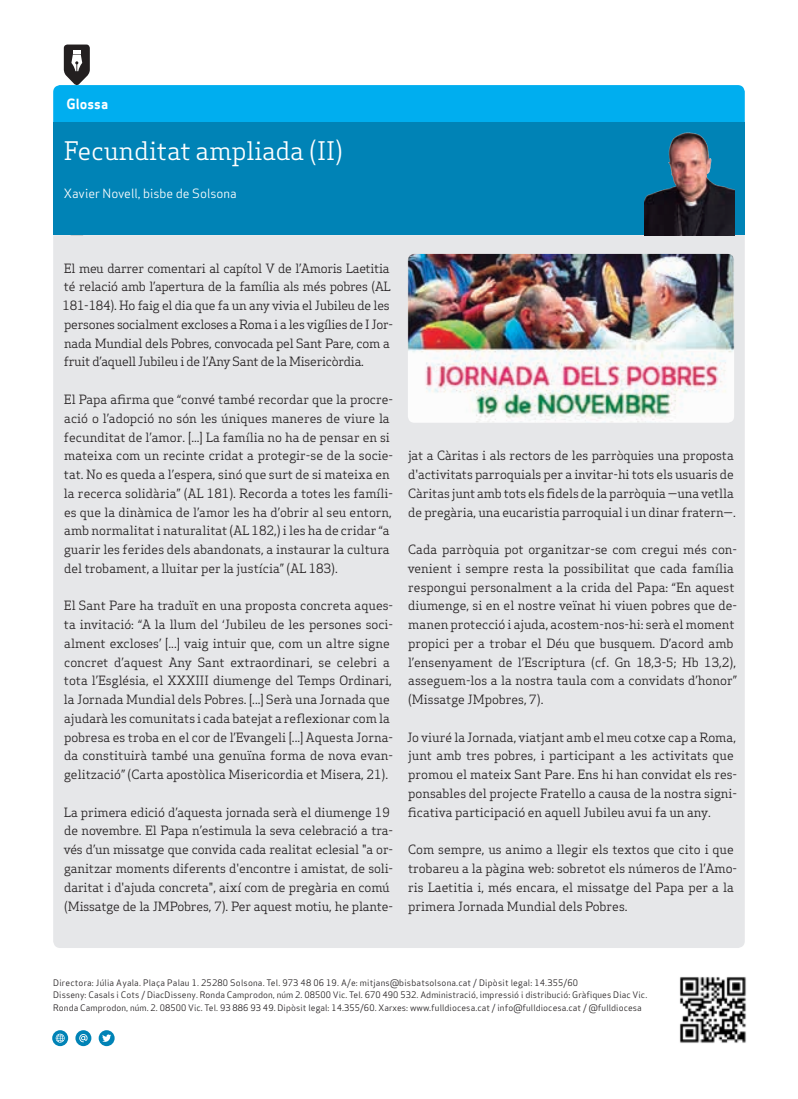
<style>
.page{position:relative;width:798px;height:1099px;background:#fff}
.page>*{position:absolute;margin:0;border:0;box-sizing:border-box;transform-origin:0 0}
.Subtitol_Secció{font:25px "Apex Serif";color:#fff}
.Titular_Secció_Petit{font:13.75px "Apex Sans Bold T";color:#fff}
.Text_General{font:12.5px/18.8px "Apex Serif";color:#231f20}
.Text_General-2{font:12.5px/18.8px "Apex Serif";letter-spacing:-.02em;color:#231f20}
.Titulars{font:12.5px "Apex Sans Book T";color:#fff}
.Titulars-2{font:8.75px/12.5px "Apex Sans Book T";letter-spacing:.01em;color:#231f20}
</style>
<div class="page">
<img style="left:679px;top:977px;width:67px;height:66px">
<svg style="left:52px;top:1030px;width:16px;height:16px"></svg>
<svg style="left:56px;top:1033px;width:9px;height:9px"></svg>
<svg style="left:75px;top:1030px;width:16px;height:16px"></svg>
<svg style="left:79px;top:1033px;width:9px;height:9px"></svg>
<svg style="left:99px;top:1030px;width:16px;height:16px"></svg>
<svg style="left:102px;top:1034px;width:9px;height:8px"></svg>
<div style="left:53px;top:123px;width:691px;height:112px;background:#0083b6"></div>
<svg style="left:53px;top:45px;width:691px;height:78px"></svg>
<div style="left:53px;top:235px;width:691px;height:713px;background:#e6e7e9"></div>
<img style="left:644px;top:132px;width:89px;height:103px">
<img style="left:407px;top:254px;width:326px;height:169px">
<p class="Titular_Secció_Petit" style="left:67px;top:95px;width:43px">Glossa</p>
<p class="Subtitol_Secció" style="left:64px;top:135px;width:280px">Fecunditat ampliada (II)</p>
<p class="Titulars" style="left:64px;top:185px;width:174px">Xavier Novell, bisbe de Solsona</p>
<p class="Text_General-2" style="left:62px;top:258px;width:332px">El meu darrer comentari al capítol V de l’Amoris Laetitia té relació amb l’apertura de la família als més pobres (AL 181-184). Ho faig el dia que fa un any vivia el Jubileu de les persones socialment excloses a Roma i a les vigílies de I Jor&shy;nada Mundial dels Pobres, convocada pel Sant Pare, com a fruit d’aquell Jubileu i de l’Any Sant de la Misericòrdia.</p>
<p class="Text_General" style="left:64px;top:390px;width:330px">El Papa afirma que “convé també recordar que la procre&shy;ació o l’adopció no són les úniques maneres de viure la fecunditat de l’amor. [...] La família no ha de pensar en si mateixa com un recinte cridat a protegir-se de la socie&shy;tat. No es queda a l’espera, sinó que surt de si mateixa en la recerca solidària” (AL 181). Recorda a totes les famíli&shy;es que la dinàmica de l’amor les ha d’obrir al seu entorn, amb normalitat i naturalitat (AL 182,) i les ha de cridar “a guarir les ferides dels abandonats, a instaurar la cultura del trobament, a lluitar per la justícia” (AL 183).</p>
<p class="Text_General" style="left:64px;top:596px;width:331px">El Sant Pare ha traduït en una proposta concreta aques&shy;ta invitació: “A la llum del ‘Jubileu de les persones soci&shy;alment excloses’ [...] vaig intuir que, com un altre signe concret d’aquest Any Sant extraordinari, se celebri a tota l’Església, el XXXIII diumenge del Temps Ordinari, la Jornada Mundial dels Pobres. [...] Serà una Jornada que ajudarà les comunitats i cada batejat a reflexionar com la pobresa es troba en el cor de l’Evangeli [...] Aquesta Jorna&shy;da constituirà també una genuïna forma de nova evan&shy;gelització” (Carta apostòlica Misericordia et Misera, 21).</p>
<p class="Text_General" style="left:64px;top:802px;width:331px">La primera edició d’aquesta jornada serà el diumenge 19 de novembre. El Papa n’estimula la seva celebració a tra&shy;vés d’un missatge que convida cada realitat eclesial "a or&shy;ganitzar moments diferents d'encontre i amistat, de soli&shy;daritat i d'ajuda concreta", així com de pregària en comú (Missatge de la JMPobres, 7). Per aquest motiu, he plante-</p>
<p class="Text_General" style="left:408px;top:446px;width:329px">jat a Càritas i als rectors de les parròquies una proposta d'activitats parroquials per a invitar-hi tots els usuaris de Càritas junt amb tots els fidels de la parròquia —una vetlla de pregària, una eucaristia parroquial i un dinar fratern—.</p>
<p class="Text_General" style="left:407px;top:540px;width:331px">Cada parròquia pot organitzar-se com cregui més con&shy;venient i sempre resta la possibilitat que cada família respongui personalment a la crida del Papa: “En aquest diumenge, si en el nostre veïnat hi viuen pobres que de&shy;manen protecció i ajuda, acostem-nos-hi: serà el moment propici per a trobar el Déu que busquem. D’acord amb l’ensenyament de l’Escriptura (cf. Gn 18,3-5; Hb 13,2), asseguem-los a la nostra taula com a convidats d’honor” (Missatge JMpobres, 7).</p>
<p class="Text_General" style="left:407px;top:727px;width:331px">Jo viuré la Jornada, viatjant amb el meu cotxe cap a Roma, junt amb tres pobres, i participant a les activitats que promou el mateix Sant Pare. Ens hi han convidat els res&shy;ponsables del projecte Fratello a causa de la nostra signi&shy;ficativa participació en aquell Jubileu avui fa un any.</p>
<p class="Text_General" style="left:408px;top:840px;width:330px">Com sempre, us animo a llegir els textos que cito i que trobareu a la pàgina web: sobretot els números de l’Amo&shy;ris Laetitia i, més encara, el missatge del Papa per a la primera Jornada Mundial dels Pobres.</p>
<p class="Titulars-2" style="left:53px;top:976px;width:526px">Directora: Júlia Ayala. Plaça Palau 1. 25280 Solsona. Tel. 973 48 06 19. A/e: mitjans@bisbatsolsona.cat / Dipòsit legal: 14.355/60</p>
<p class="Titulars-2" style="left:53px;top:988px;width:595px">Disseny: Casals i Cots / DiacDisseny. Ronda Camprodon, núm 2. 08500 Vic. Tel. 670 490 532. Administració, impressió i distribució: Gràfiques Diac Vic.<br>Ronda Camprodon, núm. 2. 08500 Vic. Tel. 93 886 93 49. Dipòsit legal: 14.355/60. Xarxes: www.fulldiocesa.cat / info@fulldiocesa.cat / @fulldiocesa</p>
</div>
